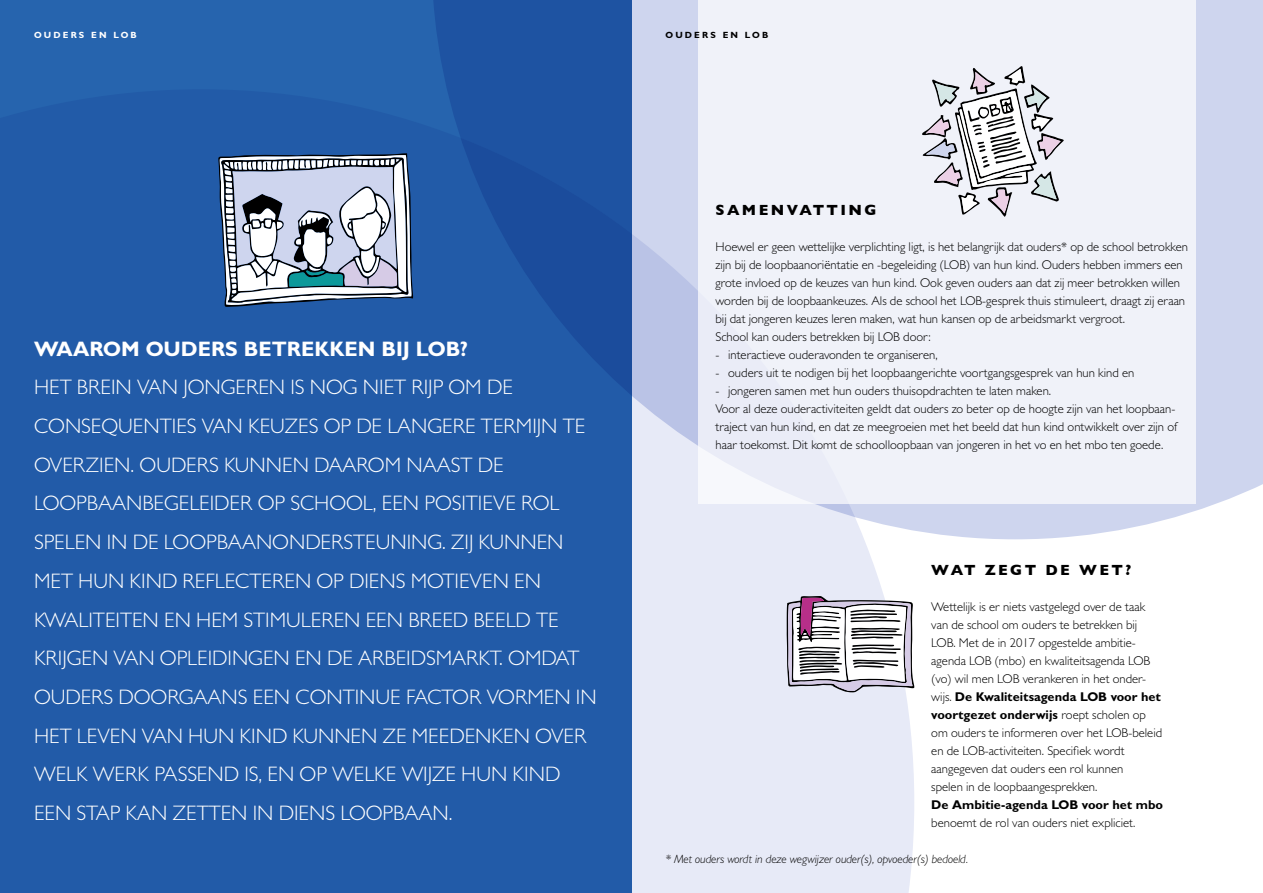
<style>
.page{position:relative;width:1263px;height:893px;background:#fff}
.page>*{position:absolute;margin:0;border:0;box-sizing:border-box;transform-origin:0 0}
.t1{font:300 21px/38.7px "Gill Sans MT Pro";color:#fff}
.t2{font:700 21px "Gill Sans MT Pro";color:#fff}
.t3{font:700 15px "Gill Sans";letter-spacing:.16em;color:#000}
.t4{font:300 12.75px/18px "Gill Sans MT Pro";color:#000}
.t5{font:700 12.75px "Gill Sans MT Pro";color:#000}
.t6{font:italic 300 12px "Gill Sans MT Pro";color:#000}
.t7{font:700 9px "Gill Sans MT Pro";letter-spacing:.24em;color:#fff}
.t8{font:700 9px "Gill Sans MT Pro";letter-spacing:.24em;color:#000}
.s1{font-weight:700}
</style>
<div class="page">
<div style="left:631px;top:539px;width:283px;height:354px;background:#e7eaf7"></div>
<div style="left:0;top:0;width:631px;height:893px;background:#225ba8"></div>
<svg style="left:461px;top:0;width:802px;height:539px"></svg>
<div style="left:698px;top:0;width:498px;height:503px;background:#f0f2f9"></div>
<svg style="left:787px;top:596px;width:127px;height:96px"></svg>
<svg style="left:218px;top:153px;width:195px;height:154px;background:#a2aebe"></svg>
<svg style="left:922px;top:66px;width:142px;height:151px"></svg>
<p class="t7" style="left:34px;top:30px;width:104px">OUDERS EN LOB</p>
<p class="t8" style="left:665px;top:30px;width:104px">OUDERS EN LOB</p>
<h1 class="t2" style="left:34px;top:336px;width:436px">WAAROM OUDERS BETREKKEN BIJ LOB?</h1>
<p class="t1" style="left:34px;top:368px;width:564px">HET BREIN VAN JONGEREN IS NOG NIET RIJP OM DE CONSEQUENTIES VAN KEUZES OP DE LANGERE TERMIJN TE OVERZIEN. OUDERS KUNNEN DAAROM NAAST DE LOOPBAANBEGELEIDER OP SCHOOL, EEN POSITIEVE ROL SPELEN IN DE LOOPBAANONDERSTEUNING. ZIJ KUNNEN MET HUN KIND REFLECTEREN OP DIENS MOTIEVEN EN KWALITEITEN EN HEM STIMULEREN EEN BREED BEELD TE KRIJGEN VAN OPLEIDINGEN EN DE ARBEIDSMARKT. OMDAT OUDERS DOORGAANS EEN CONTINUE FACTOR VORMEN IN HET LEVEN VAN HUN KIND KUNNEN ZE MEEDENKEN OVER WELK WERK PASSEND IS, EN OP WELKE WIJZE HUN KIND EEN STAP KAN ZETTEN IN DIENS LOOPBAAN.</p>
<p class="t3" style="left:715px;top:198px;width:162px">SAMENVATTING</p>
<p class="t4" style="left:715px;top:238px;width:474px">Hoewel er geen wettelijke verplichting ligt, is het belangrijk dat ouders* op de school betrokken zijn bij de loopbaanoriëntatie en -begeleiding (LOB) van hun kind. Ouders hebben immers een grote invloed op de keuzes van hun kind. Ook geven ouders aan dat zij meer betrokken willen worden bij de loopbaankeuzes. Als de school het LOB-gesprek thuis stimuleert, draagt zij eraan bij dat jongeren keuzes leren maken, wat hun kansen op de arbeidsmarkt vergroot.<br>School kan ouders betrekken bij LOB door:</p>
<p class="t4" style="left:715px;top:346px;width:224px">- interactieve ouderavonden te organiseren,</p>
<p class="t4" style="left:715px;top:364px;width:420px">- ouders uit te nodigen bij het loopbaangerichte voortgangsgesprek van hun kind en</p>
<p class="t4" style="left:715px;top:382px;width:464px">- jongeren samen met hun ouders thuisopdrachten te laten maken.<br>Voor al deze ouderactiviteiten geldt dat ouders zo beter op de hoogte zijn van het loopbaan&shy;traject van hun kind, en dat ze meegroeien met het beeld dat hun kind ontwikkelt over zijn of haar toekomst. Dit komt de schoolloopbaan van jongeren in het vo en het mbo ten goede.</p>
<p class="t3" style="left:931px;top:558px;width:201px">WAT ZEGT DE WET?</p>
<p class="t4" style="left:931px;top:598px;width:232px">Wettelijk is er niets vastgelegd over de taak van de school om ouders te betrekken bij LOB. Met de in 2017 opgestelde ambitie&shy;agenda LOB (mbo) en kwaliteitsagenda LOB (vo) wil men LOB verankeren in het onder&shy;wijs. <span class="s1">De Kwaliteitsagenda LOB voor het voortgezet onderwijs</span> roept scholen op om ouders te informeren over het LOB-beleid en de LOB-activiteiten. Specifiek wordt aangegeven dat ouders een rol kunnen<br>spelen in de loopbaangesprekken.</p>
<p class="t5" style="left:931px;top:797px;width:233px">De Ambitie-agenda LOB voor het mbo</p>
<p class="t4" style="left:931px;top:814px;width:206px">benoemt de rol van ouders niet expliciet.</p>
<p class="t6" style="left:665px;top:852px;width:304px">* Met ouders wordt in deze wegwijzer ouder(s), opvoeder(s) bedoeld.</p>
</div>
